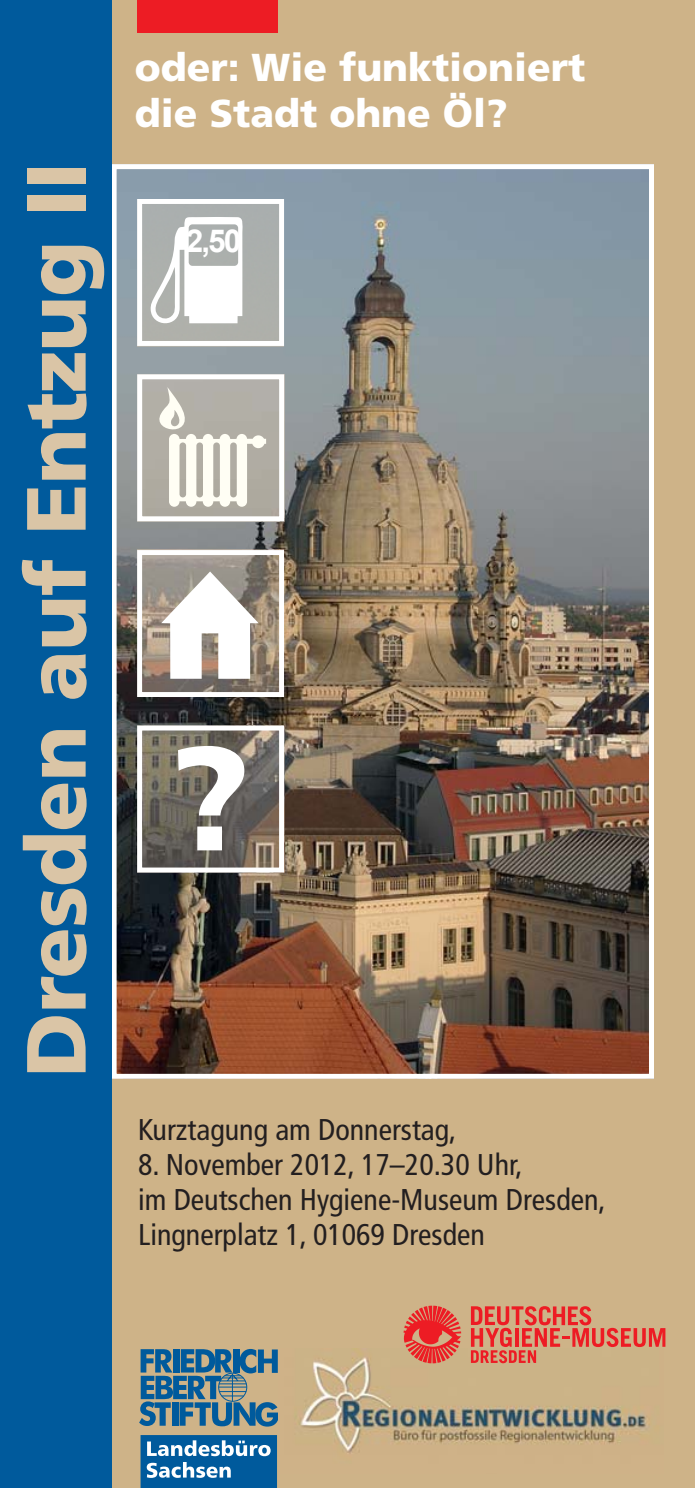
<style>
.page{position:relative;width:695px;height:1488px;background:#fff}
.page>*{position:absolute;margin:0;border:0;box-sizing:border-box;transform-origin:0 0}
.t1{font:900 147px "Frutiger";color:#fff}
.t2{font:900 83.75px "Frutiger";letter-spacing:-.01em;color:#dac5a6}
.t3{font:900 39px/46.8px "Frutiger";color:#fff}
.t4{font:700 31.5px "Arial";color:#fff}
.t5{font:condensed 30px/35px "Frutiger";color:#231f20}
</style>
<div class="page">
<div style="left:0;top:0;width:694px;height:1488px;background:#ceb388"></div>
<img style="left:112px;top:164px;width:542px;height:914px">
<svg style="left:139px;top:1349px;width:139px;height:77px"></svg>
<svg style="left:141px;top:1435px;width:136px;height:53px;background:#337aaf"></svg>
<img style="left:295px;top:1348px;width:353px;height:105px">
<svg style="left:471px;top:1306px;width:194px;height:57px"></svg>
<svg style="left:403px;top:1305px;width:58px;height:58px"></svg>
<div style="left:0;top:0;width:111px;height:1488px;background:#005a9c"></div>
<div style="left:137px;top:0;width:141px;height:33px;background:#ed1c24"></div>
<svg style="left:137px;top:550px;width:147px;height:147px;background:#c0b9b1"></svg>
<svg style="left:137px;top:725px;width:147px;height:147px;background:#7f7a72"></svg>
<svg style="left:137px;top:374px;width:147px;height:147px;background:#cac8c0"></svg>
<svg style="left:137px;top:199px;width:147px;height:147px;background:#c9ccca"></svg>
<h2 class="t2" style="left:23px;top:1077px;width:917px;rotate:-90deg">Dresden auf Entzug II</h2>
<p class="t3" style="left:135px;top:47px;width:452px">oder: Wie funktioniert die Stadt ohne Öl?</p>
<p class="t4" style="left:186px;top:223px;width:57px">2,50</p>
<h1 class="t1" style="left:168px;top:740px;width:83px">?</h1>
<p class="t5" style="left:138px;top:1114px;width:320px">Kurztagung am Donnerstag,</p>
<p class="t5" style="left:138px;top:1149px;width:469px">8. November 2012, 17–20.30 Uhr,<br>im Deutschen Hygiene-Museum Dresden,<br>Lingnerplatz 1, 01069 Dresden</p>
</div>
